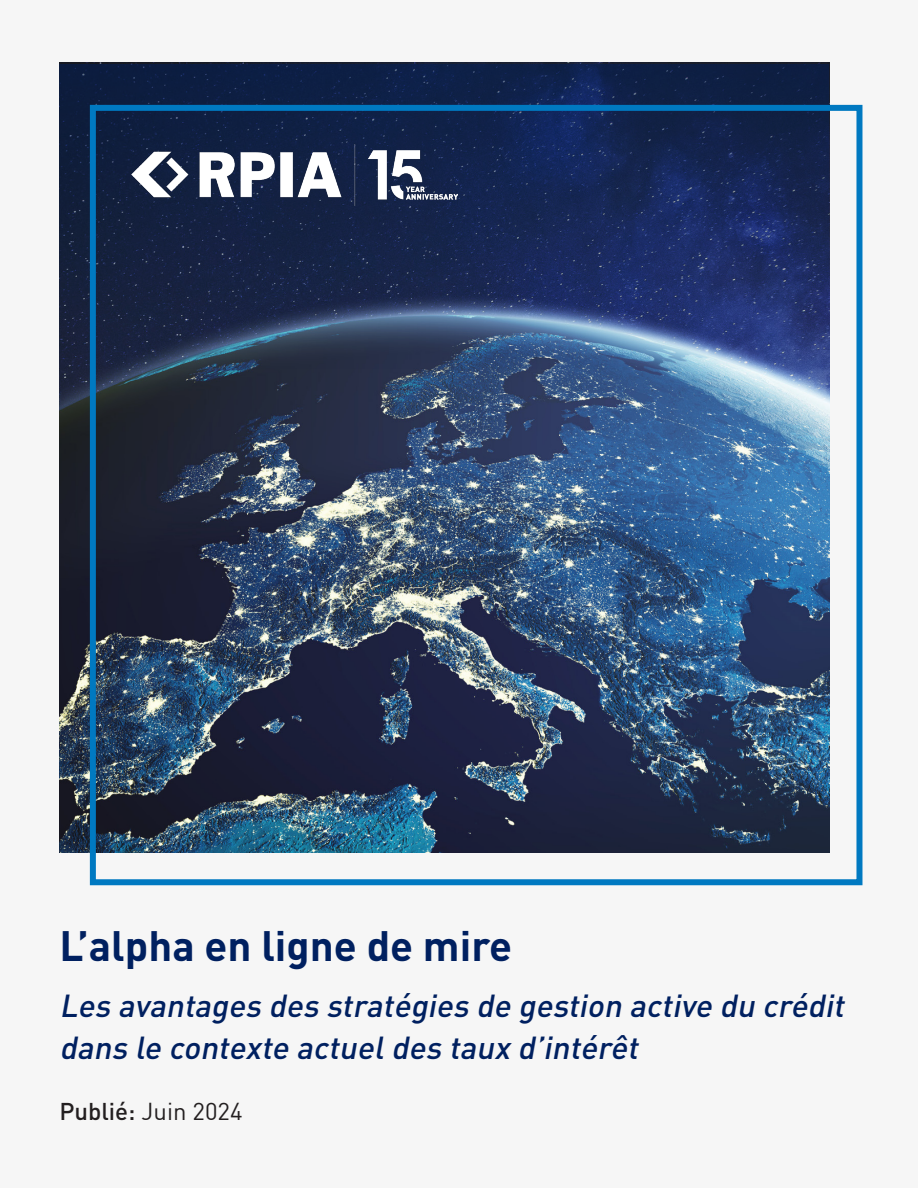
<style>
.page{position:relative;width:918px;height:1188px;background:#f6f6f6}
.page>*{position:absolute;margin:0;border:0;box-sizing:border-box;transform-origin:0 0}
.TOC_Body{font:700 42px "DIN";color:#002060}
.TOC_Body-2{font:italic 500 31.5px/42px "DIN";color:#002060}
.TOC_Body-3{font:24px "DIN";color:#231f20}
.s1{font-weight:500}
</style>
<div class="page">
<img style="left:60px;top:63px;width:769px;height:790px">
<svg style="left:60px;top:64px;width:769px;height:305px;background:#1d2e57"></svg>
<div style="left:90px;top:105px;width:772px;height:780px;border:6px solid #0079c1"></div>
<img style="left:132px;top:145px;width:326px;height:60px">
<p class="TOC_Body" style="left:60px;top:918px;width:454px">L’alpha en ligne de mire</p>
<p class="TOC_Body-2" style="left:60px;top:983px;width:793px">Les avantages des stratégies de gestion active du crédit dans le contexte actueldes taux d’intérêt</p>
<p class="TOC_Body-3" style="left:60px;top:1097px;width:185px"><span class="s1">Publié:</span> Juin 2024</p>
</div>
